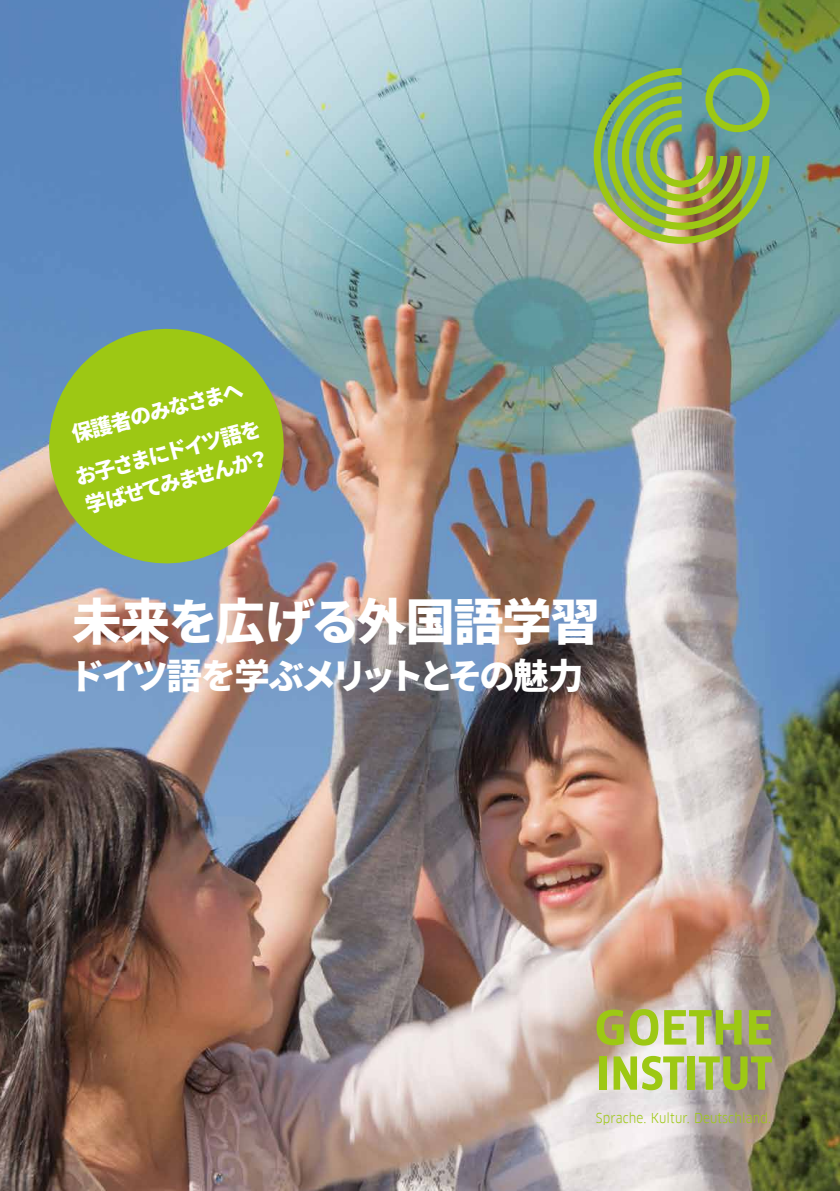
<style>
.page{position:relative;width:840px;height:1191px;background:#fff}
.page>*{position:absolute;margin:0;border:0;box-sizing:border-box;transform-origin:0 0}
.t1{font:900 49.6px "Noto Sans CJ Kjp";letter-spacing:-.025em;color:#fff}
.t2{font:900 35.4px "Noto Sans CJ Kjp";letter-spacing:-.095em;color:#fff}
.t3{font:900 21px/42.2px "Noto Sans CJ Kjp";color:#fff;text-align:center}
.t4{font:13.4px "Goethe FF Clan";letter-spacing:.01em;color:#9dc814}
</style>
<div class="page">
<img style="left:0;top:0;width:839px;height:1191px">
<svg style="left:596px;top:1009px;width:27px;height:36px"></svg>
<svg style="left:629px;top:1009px;width:112px;height:36px;background:#b6c86e"></svg>
<svg style="left:748px;top:1010px;width:22px;height:34px"></svg>
<div style="left:598px;top:1056px;width:8px;height:33px;background:#9dc814"></div>
<svg style="left:613px;top:1056px;width:70px;height:34px;background:#c0d673"></svg>
<div style="left:687px;top:1056px;width:7px;height:33px;background:#9dc814"></div>
<svg style="left:698px;top:1056px;width:73px;height:34px;background:#a1af5b"></svg>
<img style="left:593px;top:68px;width:176px;height:176px">
<svg style="left:36px;top:316px;width:260px;height:260px;background:#90b34c"></svg>
<p class="t3" style="left:60px;top:416px;width:193px;rotate:-15deg">保護者のみなさまへお子さまにドイツ語を</p>
<p class="t3" style="left:80px;top:486px;width:191px;rotate:-15deg">学ばせてみませんか？</p>
<h1 class="t1" style="left:72px;top:593px;width:529px">未来を広げる外国語学習</h1>
<h2 class="t2" style="left:69px;top:656px;width:515px">ドイツ語を学ぶメリットとその魅力</h2>
<p class="t4" style="left:595px;top:1110px;width:176px">Sprache. Kultur. Deutschland.</p>
</div>
